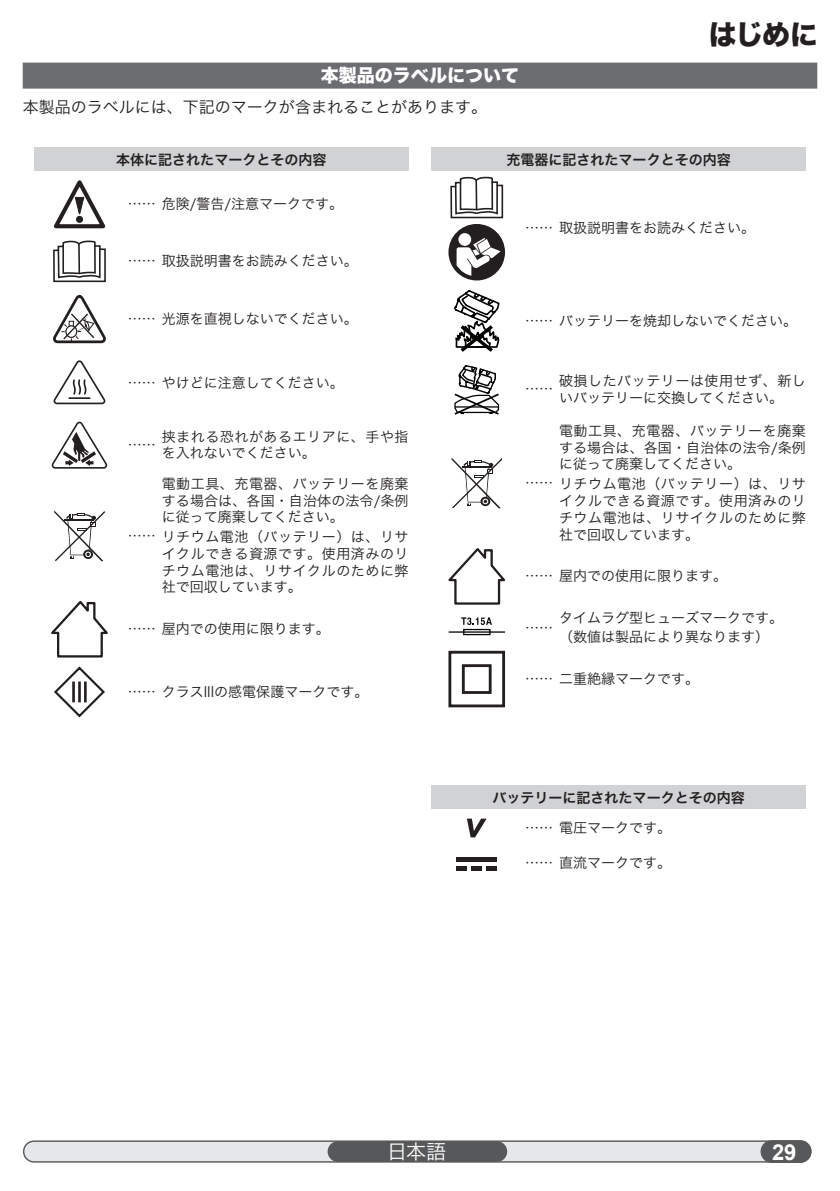
<style>
.page{position:relative;width:840px;height:1191px;background:#fff}
.page>*{position:absolute;margin:0;border:0;box-sizing:border-box;transform-origin:0 0}
.t1{font:28px "Hira Kaku Std N W8 90 msp RKSJ H";color:#231f20}
.t2{font:700 22px "Arial";color:#fff}
.t3{font:20px "Hira Kaku Pro N W3 90 msp RKSJ H";color:#fff}
.t4{font:18px "Hira Kaku Std N W8 90 msp RKSJ H";color:#fff}
.t5{font:16px "Hira Kaku Pro N W3 90 msp RKSJ H";color:#231f20}
.t6{font:14px/16.8px "Hira Kaku Pro N W3 90 msp RKSJ H";color:#231f20;text-align:justify}
.t7{font:14px "Hira Kaku Pro N W6 90 msp RKSJ H";color:#231f20}
.t8{font:14px/16.8px "Hira Kaku Pro N W3 90 msp RKSJ H";letter-spacing:.02em;color:#231f20}
.t9{font:14px/16.8px "Hira Kaku Pro N W3 90 msp RKSJ H";letter-spacing:.04em;color:#231f20}
</style>
<div class="page">
<div style="left:24px;top:1141px;width:786px;height:20px;background:#e6e7e9;border-radius:10px"></div>
<div style="left:23px;top:1140px;width:787px;height:22px;border:1px solid #57585a;border-radius:10px"></div>
<div style="left:760px;top:1140px;width:50px;height:22px;background:#57585a;border-radius:11px"></div>
<div style="left:760px;top:1140px;width:50px;height:22px;border:1px solid #57585a;border-radius:11px"></div>
<div style="left:327px;top:1141px;width:180px;height:20px;background:#57585a;border-radius:10px"></div>
<div style="left:23px;top:63px;width:793px;height:26px;background:#6c6d70"></div>
<div style="left:34px;top:147px;width:374px;height:24px;background:#d1d2d4"></div>
<svg style="left:54px;top:180px;width:52px;height:49px"></svg>
<svg style="left:51px;top:240px;width:57px;height:322px"></svg>
<svg style="left:51px;top:601px;width:57px;height:56px"></svg>
<svg style="left:54px;top:666px;width:51px;height:52px"></svg>
<hr style="left:72px;top:681px;width:3px;height:21px;background:#231f20">
<hr style="left:78px;top:681px;width:3px;height:21px;background:#231f20">
<hr style="left:84px;top:681px;width:3px;height:21px;background:#231f20">
<div style="left:431px;top:147px;width:374px;height:24px;background:#d1d2d4"></div>
<div style="left:448px;top:361px;width:57px;height:57px;border:2px solid #fff;border-radius:5px"></div>
<svg style="left:450px;top:177px;width:53px;height:241px"></svg>
<svg style="left:451px;top:458px;width:52px;height:51px"></svg>
<svg style="left:448px;top:548px;width:57px;height:56px"></svg>
<div style="left:463px;top:629px;width:27px;height:6px;border:1px solid #040503"></div>
<hr style="left:448px;top:631px;width:56px;height:1px;background:#040503">
<svg style="left:461px;top:617px;width:30px;height:8px"></svg>
<svg style="left:448px;top:651px;width:56px;height:56px"></svg>
<div style="left:431px;top:785px;width:374px;height:24px;background:#d1d2d4"></div>
<svg style="left:467px;top:818px;width:19px;height:19px"></svg>
<div style="left:456px;top:857px;width:40px;height:5px;background:#231f20"></div>
<div style="left:456px;top:865px;width:11px;height:5px;background:#231f20"></div>
<div style="left:471px;top:865px;width:11px;height:5px;background:#231f20"></div>
<div style="left:486px;top:865px;width:11px;height:5px;background:#231f20"></div>
<h1 class="t1" style="left:708px;top:24px;width:111px">はじめに</h1>
<p class="t4" style="left:321px;top:69px;width:199px">本製品のラベルについて</p>
<p class="t5" style="left:23px;top:101px;width:465px">本製品のラベルには、下記のマークが含まれることがあります。</p>
<p class="t7" style="left:116px;top:155px;width:212px">本体に記されたマークとその内容</p>
<p class="t6" style="left:128px;top:197px;width:217px">…… 危険/警告/注意マークです。</p>
<p class="t7" style="left:506px;top:155px;width:226px">充電器に記されたマークとその内容</p>
<p class="t6" style="left:128px;top:254px;width:231px">…… 取扱説明書をお読みください。</p>
<p class="t6" style="left:128px;top:312px;width:231px">…… 光源を直視しないでください。</p>
<p class="t6" style="left:128px;top:376px;width:217px">…… やけどに注意してください。</p>
<p class="t9" style="left:162px;top:430px;width:248px">挟まれる恐れがあるエリアに、手や指を入れないでください。</p>
<p class="t6" style="left:128px;top:438px;width:30px">……</p>
<p class="t6" style="left:162px;top:477px;width:248px">電動工具、充電器、バッテリーを廃棄する場合は、各国・自治体の法令/条例に従って廃棄してください。</p>
<p class="t6" style="left:162px;top:530px;width:248px">リチウム電池（バッテリー）は、リサイクルできる資源です。使用済みのリチウム電池は、リサイクルのために弊社で回収しています。</p>
<p class="t6" style="left:128px;top:622px;width:203px">…… 屋内での使用に限ります。</p>
<p class="t6" style="left:128px;top:529px;width:30px">……</p>
<p class="t6" style="left:128px;top:684px;width:242px">…… クラスIIIの感電保護マークです。</p>
<p class="t6" style="left:525px;top:222px;width:231px">…… 取扱説明書をお読みください。</p>
<p class="t6" style="left:525px;top:314px;width:273px">…… バッテリーを焼却しないでください。</p>
<p class="t8" style="left:558px;top:374px;width:248px">破損したバッテリーは使用せず、新しいバッテリーに交換してください。</p>
<p class="t6" style="left:525px;top:383px;width:29px">……</p>
<p class="t6" style="left:558px;top:424px;width:248px">電動工具、充電器、バッテリーを廃棄する場合は、各国・自治体の法令/条例に従って廃棄してください。</p>
<p class="t6" style="left:558px;top:477px;width:248px">リチウム電池（バッテリー）は、リサイクルできる資源です。使用済みのリチウム電池は、リサイクルのために弊社で回収しています。</p>
<p class="t6" style="left:525px;top:569px;width:203px">…… 屋内での使用に限ります。</p>
<p class="t6" style="left:525px;top:476px;width:29px">……</p>
<p class="t6" style="left:558px;top:609px;width:225px;line-height:19.6px">タイムラグ型ヒューズマークです。（数値は製品により異なります）</p>
<p class="t6" style="left:525px;top:672px;width:175px">…… 二重絶縁マークです。</p>
<p class="t6" style="left:525px;top:621px;width:29px">……</p>
<p class="t7" style="left:492px;top:793px;width:254px">バッテリーに記されたマークとその内容</p>
<p class="t6" style="left:525px;top:821px;width:147px">…… 電圧マークです。</p>
<p class="t6" style="left:525px;top:856px;width:147px">…… 直流マークです。</p>
<h3 class="t3" style="left:387px;top:1144px;width:61px">日本語</h3>
<h2 class="t2" style="left:771px;top:1139px;width:26px">29</h2>
</div>
